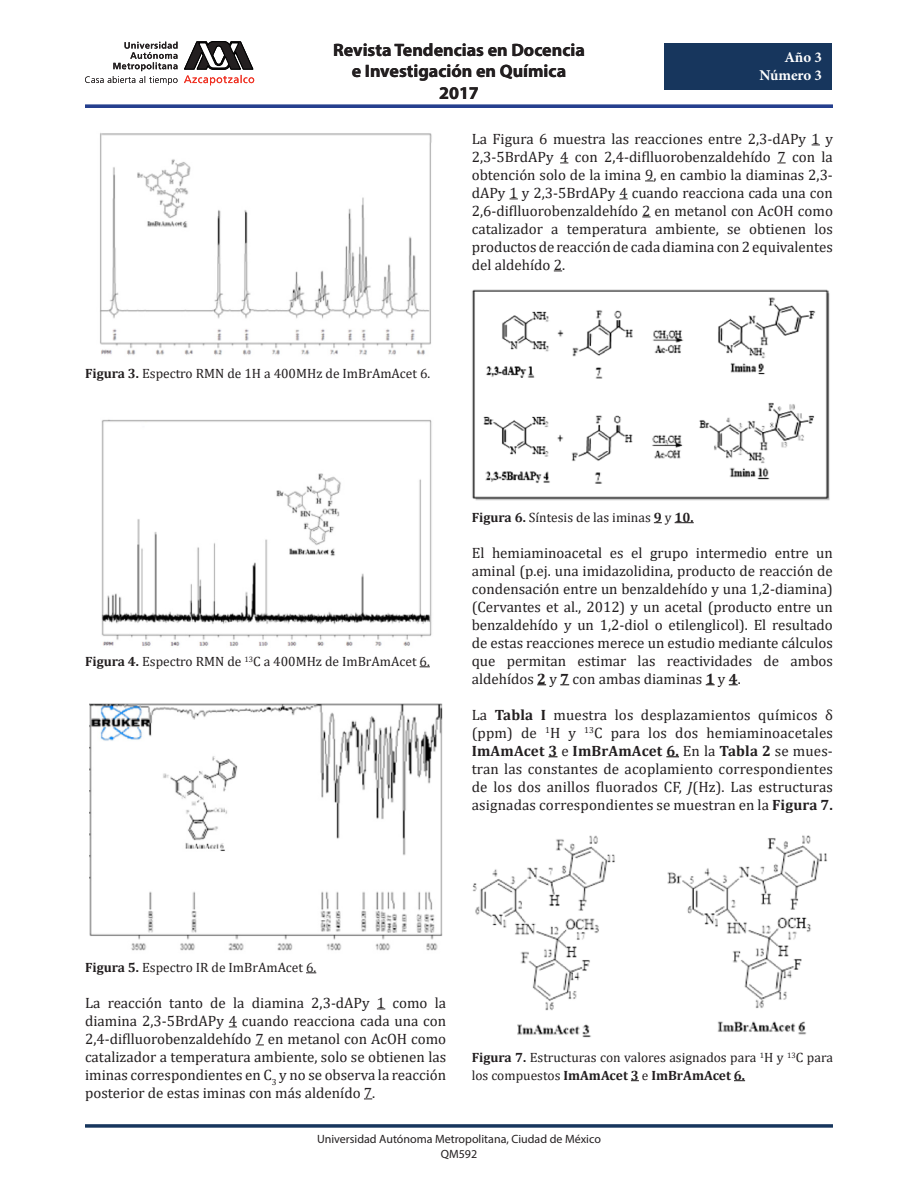
<style>
.page{position:relative;width:918px;height:1188px;background:#fff}
.page>*{position:absolute;margin:0;border:0;box-sizing:border-box;transform-origin:0 0}
.t1{font:700 18px/21.6px "Myriad Pro";color:#231f20;text-align:center}
.Body_text{font:15px/18px "Cambria";color:#231f20;text-align:justify}
.t2{font:700 15px/18px "Minion Pro";letter-spacing:-.005em;color:#fff;text-align:right}
.Pie_de_imagen{font:13.5px/18px "Cambria";color:#231f20}
.t3{font:12px "Myriad Pro";color:#231f20}
.s1{font-weight:700}
.s2{font-style:italic}
</style>
<div class="page">
<div style="left:665px;top:43px;width:167px;height:46px;background:#17365d"></div>
<svg style="left:85px;top:42px;width:93px;height:43px"></svg>
<svg style="left:184px;top:41px;width:70px;height:44px"></svg>
<hr style="left:85px;top:105px;width:748px;height:3px;background:#253f8e">
<hr style="left:85px;top:1124px;width:748px;height:3px;background:#17365d">
<img style="left:100px;top:133px;width:332px;height:222px">
<img style="left:101px;top:419px;width:331px;height:227px">
<img style="left:89px;top:704px;width:353px;height:247px">
<svg style="left:675px;top:522px;width:19px;height:1px"></svg>
<svg style="left:666px;top:756px;width:13px;height:1px"></svg>
<img style="left:472px;top:289px;width:358px;height:212px">
<img style="left:472px;top:835px;width:355px;height:203px">
<p class="t1" style="left:333px;top:38px;width:253px">Revista Tendencias en Docencia e Investigación en Química<br>2017</p>
<p class="t2" style="left:759px;top:48px;width:64px">Año 3<br>Número 3</p>
<p class="Pie_de_imagen" style="left:85px;top:364px;width:347px"><span class="s1">Figura 3.</span> Espectro RMN de 1H a 400MHz de ImBrAmAcet 6.</p>
<p class="Body_text" style="left:472px;top:130px;width:363px">La Figura 6 muestra las reacciones entre 2,3-dAPy 1 y 2,3-5BrdAPy 4 con 2,4-diflluorobenzaldehído 7 con la obtención solo de la imina 9, en cambio la diaminas 2,3- dAPy 1 y 2,3-5BrdAPy 4 cuando reacciona cada una con 2,6-diflluorobenzaldehído 2 en metanol con AcOH como catalizador a temperatura ambiente, se obtienen los productos de reacción de cada diamina con 2 equivalentes del aldehído 2.</p>
<p class="Pie_de_imagen" style="left:85px;top:652px;width:346px"><span class="s1">Figura 4.</span> Espectro RMN de <sup>13</sup>C a 400MHz de ImBrAmAcet 6.</p>
<p class="Pie_de_imagen" style="left:472px;top:508px;width:223px"><span class="s1">Figura 6.</span> Síntesis de las iminas <span class="s1">9</span> y <span class="s1">10.</span></p>
<p class="Body_text" style="left:472px;top:544px;width:363px">El hemiaminoacetal es el grupo intermedio entre un aminal (p.ej. una imidazolidina, producto de reacción de condensación entre un benzaldehído y una 1,2-diamina) (Cervantes et al., 2012) y un acetal (producto entre un benzaldehído y un 1,2-diol o etilenglicol). El resultado de estas reacciones merece un estudio mediante cálculos que permitan estimar las reactividades de ambos aldehídos <span class="s1">2</span> y <span class="s1">7</span> con ambas diaminas <span class="s1">1</span> y <span class="s1">4</span>.</p>
<p class="Body_text" style="left:472px;top:706px;width:363px">La <span class="s1">Tabla I</span> muestra los desplazamientos químicos δ (ppm) de <sup>1</sup>H y <sup>13</sup>C para los dos hemiaminoacetales <span class="s1">ImAmAcet 3</span> e <span class="s1">ImBrAmAcet 6.</span> En la <span class="s1">Tabla 2</span> se mues&shy;tran las constantes de acoplamiento correspondientes de los dos anillos fluorados CF, <span class="s2">J</span>(Hz). Las estructuras asignadas correspondientes se muestran en la <span class="s1">Figura 7.</span></p>
<p class="Pie_de_imagen" style="left:85px;top:958px;width:233px"><span class="s1">Figura 5.</span> Espectro IR de ImBrAmAcet 6.</p>
<p class="Body_text" style="left:85px;top:994px;width:363px">La reacción tanto de la diamina 2,3-dAPy 1 como la diamina 2,3-5BrdAPy 4 cuando reacciona cada una con 2,4-diflluorobenzaldehído 7 en metanol con AcOH como catalizador a temperatura ambiente, solo se obtienen las iminas correspondientes en C<sub>3</sub> y no se observa la reacción posterior de estas iminas con más aldenído 7.</p>
<p class="Pie_de_imagen" style="left:472px;top:1048px;width:363px"><span class="s1">Figura 7.</span> Estructuras con valores asignados para <sup>1</sup>H y <sup>13</sup>C para los compuestos <span class="s1">ImAmAcet 3</span> e <span class="s1">ImBrAmAcet 6.</span></p>
<p class="t3" style="left:317px;top:1132px;width:285px">Universidad Autónoma Metropolitana, Ciudad de México</p>
<p class="t3" style="left:441px;top:1146px;width:38px">QM592</p>
</div>
